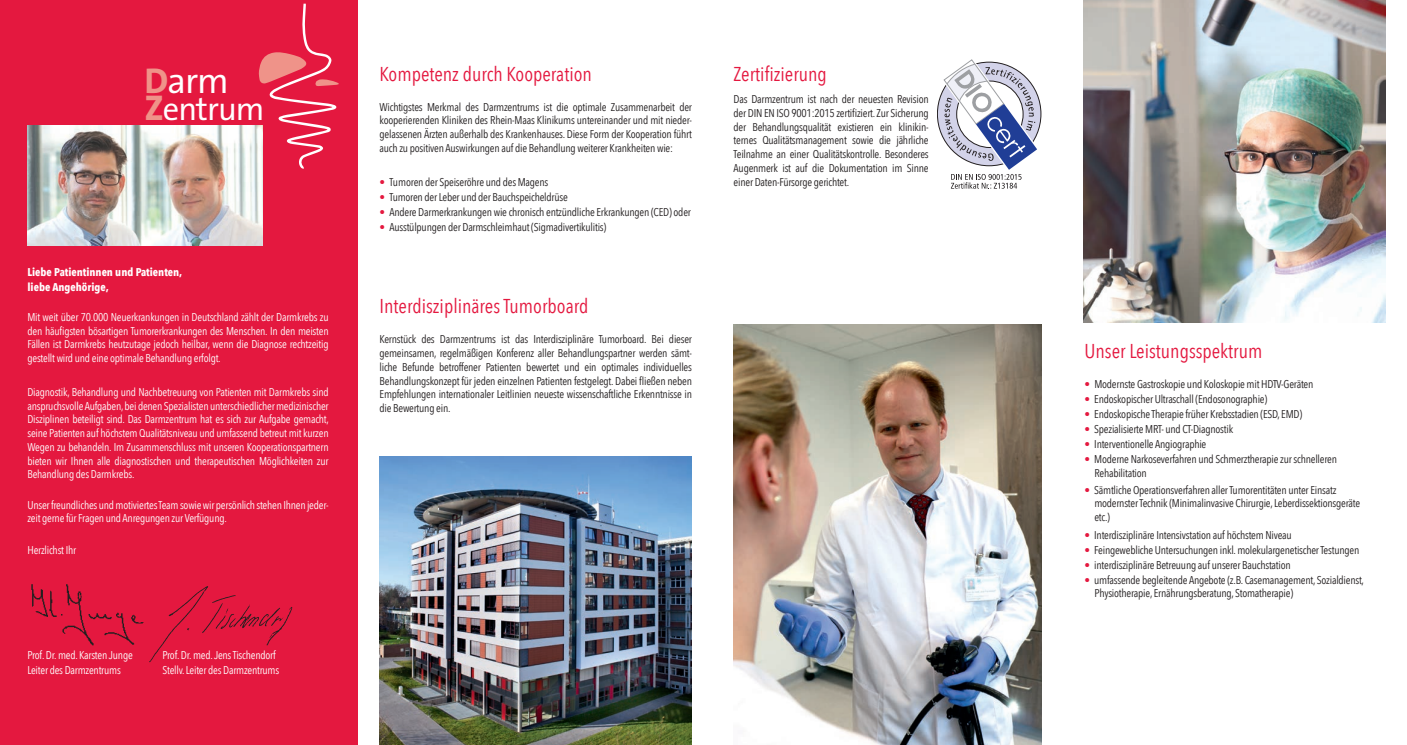
<style>
.page{position:relative;width:1407px;height:745px;background:#fff}
.page>*{position:absolute;margin:0;border:0;box-sizing:border-box;transform-origin:0 0}
.t1{font:36px "The Sans Office LF";color:#fff}
.t2{font:32.62px "The Sans Office LF";letter-spacing:-.03em;color:#fff}
.t3{font:20px "Avenir Next Condensed";color:#e4183f}
.t4{font:11.25px/13.8px "Avenir Next Condensed";letter-spacing:-.02em;color:#231f20;text-align:justify}
.t5{font:11.25px/13.8px "Avenir Next Condensed";letter-spacing:-.02em;color:#fff;text-align:justify}
.t6{font:700 11.25px/15px "Avenir Next Condensed";color:#fff}
.s1{font-weight:700;color:#ef9389}
.s2{font-weight:700;font-size:36px;color:#ef9389}
.s3{color:#e4183f}
</style>
<div class="page">
<div style="left:0;top:0;width:358px;height:744px;background:#e4183f"></div>
<img style="left:31px;top:584px;width:113px;height:62px">
<img style="left:150px;top:586px;width:143px;height:76px">
<img style="left:27px;top:125px;width:235px;height:120px">
<svg style="left:937px;top:59px;width:104px;height:129px"></svg>
<img style="left:379px;top:456px;width:313px;height:288px">
<img style="left:1083px;top:0;width:302px;height:322px">
<svg style="left:259px;top:4px;width:80px;height:165px"></svg>
<img style="left:733px;top:324px;width:309px;height:420px">
<h1 class="t1" style="left:145px;top:61px;width:86px"><span class="s1">D</span>arm</h1>
<h2 class="t2" style="left:145px;top:91px;width:121px"><span class="s2">Z</span>entrum</h2>
<p class="t6" style="left:27px;top:264px;width:156px">Liebe Patientinnen und Patienten, liebe Angehörige,</p>
<p class="t5" style="left:27px;top:309px;width:303px">Mit weit über 70.000 Neuerkrankungen in Deutschland zählt der Darmkrebs zu den häufigsten bösartigen Tumorerkrankungen des Menschen. In den meisten Fällen ist Darmkrebs heutzutage jedoch heilbar, wenn die Diagnose rechtzeitig gestellt wird und eine optimale Behandlung erfolgt.</p>
<p class="t5" style="left:27px;top:384px;width:303px">Diagnostik, Behandlung und Nachbetreuung von Patienten mit Darmkrebs sind anspruchsvolle Aufgaben, bei denen Spezialisten unterschiedlicher medizinischer Disziplinen beteiligt sind. Das Darmzentrum hat es sich zur Aufgabe gemacht, seine Patienten auf höchstem Qualitätsniveau und umfassend betreut mit kurzen Wegen zu behandeln. Im Zusammenschluss mit unseren Kooperationspartnern bieten wir Ihnen alle diagnostischen und therapeutischen Möglichkeiten zur Behandlung des Darmkrebs.</p>
<p class="t5" style="left:27px;top:497px;width:303px">Unser freundliches und motiviertes Team sowie wir persönlich stehen Ihnen jeder&shy;zeit gerne für Fragen und Anregungen zur Verfügung.</p>
<p class="t5" style="left:27px;top:542px;width:50px">Herzlichst Ihr</p>
<p class="t5" style="left:27px;top:647px;width:107px">Prof. Dr. med. Karsten Junge</p>
<p class="t5" style="left:162px;top:647px;width:115px">Prof. Dr. med. Jens Tischendorf</p>
<p class="t5" style="left:27px;top:662px;width:95px">Leiter des Darmzentrums</p>
<p class="t5" style="left:162px;top:662px;width:118px">Stellv. Leiter des Darmzentrums</p>
<h3 class="t3" style="left:379px;top:56px;width:214px">Kompetenz durch Kooperation</h3>
<p class="t4" style="left:379px;top:99px;width:314px">Wichtigstes Merkmal des Darmzentrums ist die optimale Zusammenarbeit der kooperierenden Kliniken des Rhein-Maas Klinikums untereinander und mit nieder&shy;gelassenen Ärzten außerhalb des Krankenhauses. Diese Form der Kooperation führt auch zu positiven Auswirkungen auf die Behandlung weiterer Krankheiten wie:</p>
<p class="t4" style="left:379px;top:174px;width:170px"><span class="s3">•</span> Tumoren der Speiseröhre und des Magens</p>
<p class="t4" style="left:379px;top:189px;width:190px"><span class="s3">•</span> Tumoren der Leber und der Bauchspeicheldrüse</p>
<p class="t4" style="left:379px;top:204px;width:313px"><span class="s3">•</span> Andere Darmerkrankungen wie chronisch entzündliche Erkrankungen (CED) oder</p>
<p class="t4" style="left:379px;top:219px;width:228px"><span class="s3">•</span> Ausstülpungen der Darmschleimhaut (Sigmadivertikulitis)</p>
<h3 class="t3" style="left:379px;top:289px;width:210px">Interdisziplinäres Tumorboard</h3>
<p class="t4" style="left:379px;top:332px;width:314px">Kernstück des Darmzentrums ist das Interdisziplinäre Tumorboard. Bei dieser gemeinsamen, regelmäßigen Konferenz aller Behandlungspartner werden sämt&shy;liche Befunde betroffener Patienten bewertet und ein optimales individuelles Behandlungskonzept für jeden einzelnen Patienten festgelegt. Dabei fließen neben Empfehlungen internationaler Leitlinien neueste wissenschaftliche Erkenntnisse in die Bewertung ein.</p>
<h3 class="t3" style="left:733px;top:56px;width:95px">Zertifizierung</h3>
<p class="t4" style="left:733px;top:92px;width:197px">Das Darmzentrum ist nach der neuesten Revision der DIN EN ISO 9001:2015 zertifiziert. Zur Sicherung der Behandlungsqualität existieren ein klinikin&shy;ternes Qualitätsmanagement sowie die jährliche Teilnahme an einer Qualitätskontrolle. Besonderes Augenmerk ist auf die Dokumentation im Sinne einer Daten-Fürsorge gerichtet.</p>
<h3 class="t3" style="left:1084px;top:334px;width:179px">Unser Leistungsspektrum</h3>
<p class="t4" style="left:1084px;top:377px;width:230px"><span class="s3">•</span> Modernste Gastroskopie und Koloskopie mit HDTV-Geräten</p>
<p class="t4" style="left:1084px;top:392px;width:184px"><span class="s3">•</span> Endoskopischer Ultraschall (Endosonographie)</p>
<p class="t4" style="left:1084px;top:407px;width:219px"><span class="s3">•</span> Endoskopische Therapie früher Krebsstadien (ESD, EMD)</p>
<p class="t4" style="left:1084px;top:422px;width:150px"><span class="s3">•</span> Spezialisierte MRT- und CT-Diagnostik</p>
<p class="t4" style="left:1084px;top:437px;width:123px"><span class="s3">•</span> Interventionelle Angiographie</p>
<p class="t4" style="left:1094px;top:452px;width:244px;text-indent:-10px"><span class="s3">•</span> Moderne Narkoseverfahren und Schmerztherapie zur schnelleren<br>Rehabilitation</p>
<p class="t4" style="left:1094px;top:482px;width:267px;text-align:left;text-indent:-10px"><span class="s3">•</span> Sämtliche Operationsverfahren aller Tumorentitäten unter Einsatz modernster Technik (Minimalinvasive Chirurgie, Leberdissektionsgeräte etc.)</p>
<p class="t4" style="left:1084px;top:527px;width:209px"><span class="s3">•</span> Interdisziplinäre Intensivstation auf höchstem Niveau</p>
<p class="t4" style="left:1084px;top:542px;width:276px"><span class="s3">•</span> Feingewebliche Untersuchungen inkl. molekulargenetischer Testungen</p>
<p class="t4" style="left:1084px;top:557px;width:208px"><span class="s3">•</span> interdisziplinäre Betreuung auf unserer Bauchstation</p>
<p class="t4" style="left:1094px;top:572px;width:271px;text-indent:-10px"><span class="s3">•</span> umfassende begleitende Angebote (z.B. Casemanagement, Sozialdienst,<br>Physiotherapie, Ernährungsberatung, Stomatherapie)</p>
</div>
